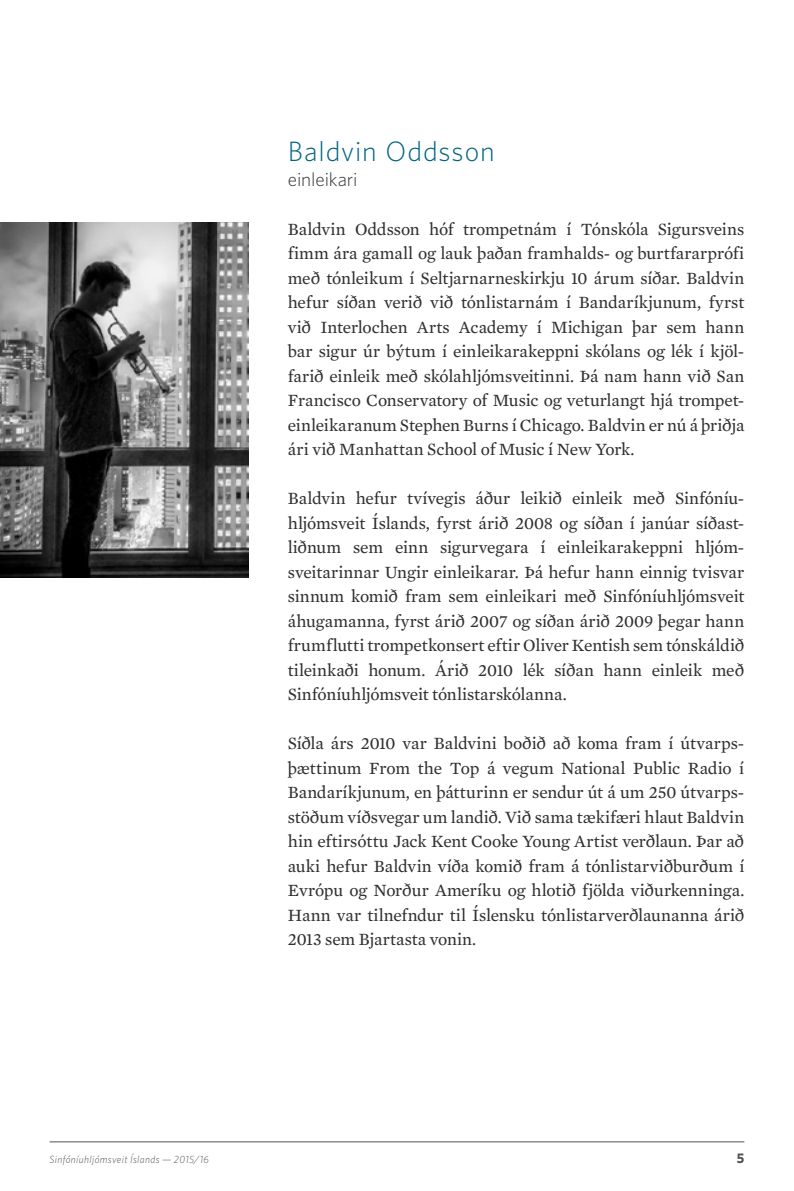
<style>
.page{position:relative;width:794px;height:1191px;background:#fff}
.page>*{position:absolute;margin:0;border:0;box-sizing:border-box;transform-origin:0 0}
.t1{font:300 28px "Whitney";letter-spacing:.03em;color:#00637e}
.t2{font:300 19.25px "Whitney";letter-spacing:-.005em;color:#363635}
.t3{font:17.5px/24.5px "Mercury Text G2";letter-spacing:-.005em;color:#30302f;text-align:justify}
.t4{font:700 14px "Whitney";color:#555454}
.t5{font:italic 300 10.5px "Whitney";letter-spacing:.035em;color:#555454}
</style>
<div class="page">
<hr style="left:50px;top:1141px;width:694px;height:1px;background:#555454">
<img style="left:0;top:223px;width:248px;height:355px">
<h1 class="t1" style="left:288px;top:135px;width:208px">Baldvin Oddsson</h1>
<p class="t2" style="left:288px;top:168px;width:71px">einleikari</p>
<p class="t3" style="left:288px;top:217px;width:458px">Baldvin Oddsson hóf trompetnám í Tónskóla Sigursveins fimm ára gamall og lauk þaðan framhalds- og burtfararprófi með tónleikum í Seltjarnarneskirkju 10 árum síðar. Baldvin hefur síðan verið við tónlistarnám í Bandaríkjunum, fyrst við Interlochen Arts Academy í Michigan þar sem hann bar sigur úr býtum í einleikarakeppni skólans og lék í kjöl&shy;farið einleik með skólahljómsveitinni. Þá nam hann við San Francisco Conservatory of Music og veturlangt hjá trompet&shy;einleikaranum Stephen Burns í Chicago. Baldvin er nú á þriðja ári við Manhattan School of Music í New York.</p>
<p class="t3" style="left:288px;top:486px;width:458px">Baldvin hefur tvívegis áður leikið einleik með Sinfóníu&shy;hljómsveit Íslands, fyrst árið 2008 og síðan í janúar síðast&shy;liðnum sem einn sigurvegara í einleikarakeppni hljóm&shy;sveitarinnar Ungir einleikarar. Þá hefur hann einnig tvisvar sinnum komið fram sem einleikari með Sinfóníuhljómsveit áhugamanna, fyrst árið 2007 og síðan árið 2009 þegar hann frumflutti trompetkonsert eftir Oliver Kentish sem tónskáldið tileinkaði honum. Árið 2010 lék síðan hann einleik með Sinfóníuhljómsveit tónlistarskólanna.</p>
<p class="t3" style="left:288px;top:731px;width:458px">Síðla árs 2010 var Baldvini boðið að koma fram í útvarps&shy;þættinum From the Top á vegum National Public Radio í Bandaríkjunum, en þátturinn er sendur út á um 250 útvarps&shy;stöðum víðsvegar um landið. Við sama tækifæri hlaut Baldvin hin eftirsóttu Jack Kent Cooke Young Artist verðlaun. Þar að auki hefur Baldvin víða komið fram á tónlistarviðburðum í Evrópu og Norður Ameríku og hlotið fjölda viðurkenninga.<br>Hann var tilnefndur til Íslensku tónlistarverðlaunanna árið 2013 sem Bjartasta vonin.</p>
<p class="t5" style="left:50px;top:1153px;width:161px">Sinfóníuhljómsveit Íslands — 2015/16</p>
<p class="t4" style="left:737px;top:1150px;width:9px">5</p>
</div>
